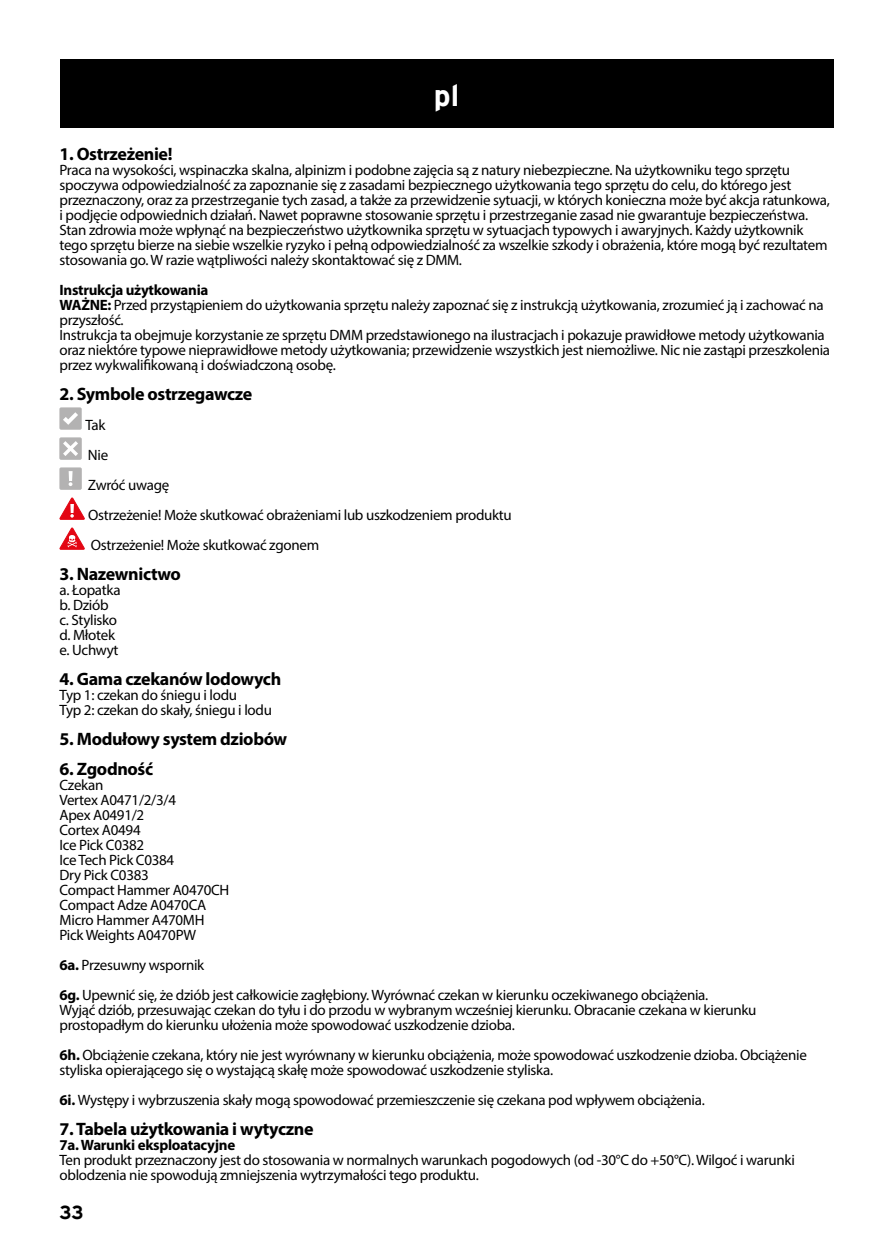
<style>
.page{position:relative;width:893px;height:1259px;background:#fff}
.page>*{position:absolute;margin:0;border:0;box-sizing:border-box;transform-origin:0 0}
.t1{font:700 30px "Interstate";color:#fff}
.t2{font:700 18.9px "Interstate";color:#000}
.t3{font:700 18px "Myriad Pro";letter-spacing:-.02em;color:#000}
.t4{font:15px/15px "Myriad Pro";letter-spacing:-.02em;color:#000}
.t5{font:700 15px "Myriad Pro";letter-spacing:-.02em;color:#000}
.s1{font-weight:700}
</style>
<div class="page">
<div style="left:60px;top:60px;width:773px;height:68px;background:#000"></div>
<div style="left:60px;top:408px;width:21px;height:21px;background:#b3b2b2"></div>
<div style="left:60px;top:407px;width:22px;height:22px;border:1px solid #b3b2b2"></div>
<svg style="left:63px;top:412px;width:15px;height:13px"></svg>
<div style="left:60px;top:438px;width:21px;height:21px;background:#b3b2b2"></div>
<div style="left:60px;top:437px;width:22px;height:22px;border:1px solid #b3b2b2"></div>
<svg style="left:63px;top:441px;width:15px;height:15px"></svg>
<div style="left:60px;top:468px;width:21px;height:21px;background:#b3b2b2"></div>
<div style="left:60px;top:467px;width:22px;height:22px;border:1px solid #b3b2b2"></div>
<svg style="left:69px;top:471px;width:4px;height:10px"></svg>
<svg style="left:69px;top:482px;width:3px;height:4px"></svg>
<svg style="left:60px;top:497px;width:25px;height:22px"></svg>
<svg style="left:60px;top:527px;width:25px;height:22px"></svg>
<h1 class="t1" style="left:434px;top:78px;width:27px">pl</h1>
<p class="t3" style="left:60px;top:142px;width:115px">1. Ostrzeżenie!</p>
<p class="t4" style="left:60px;top:162px;width:772px">Praca na wysokości, wspinaczka skalna, alpinizm i podobne zajęcia są z natury niebezpieczne. Na użytkowniku tego sprzętu spoczywa odpowiedzialność za zapoznanie się z zasadami bezpiecznego użytkowania tego sprzętu do celu, do którego jest przeznaczony, oraz za przestrzeganie tych zasad, a także za przewidzenie sytuacji, w których konieczna może być akcja ratunkowa, i podjęcie odpowiednich działań. Nawet poprawne stosowanie sprzętu i przestrzeganie zasad nie gwarantuje bezpieczeństwa.<br>Stan zdrowia może wpłynąć na bezpieczeństwo użytkownika sprzętu w sytuacjach typowych i awaryjnych. Każdy użytkownik tego sprzętu bierze na siebie wszelkie ryzyko i pełną odpowiedzialność za wszelkie szkody i obrażenia, które mogą być rezultatem stosowania go. W razie wątpliwości należy skontaktować się z DMM.</p>
<p class="t4" style="left:60px;top:282px;width:772px"><span class="s1">Instrukcja użytkowania<br>WAŻNE:</span> Przed przystąpieniem do użytkowania sprzętu należy zapoznać się z instrukcją użytkowania, zrozumieć ją i zachować na przyszłość.<br>Instrukcja ta obejmuje korzystanie ze sprzętu DMM przedstawionego na ilustracjach i pokazuje prawidłowe metody użytkowania oraz niektóre typowe nieprawidłowe metody użytkowania; przewidzenie wszystkich jest niemożliwe. Nic nie zastąpi przeszkolenia przez wykwalifikowaną i doświadczoną osobę.</p>
<p class="t3" style="left:60px;top:382px;width:194px">2. Symbole ostrzegawcze</p>
<p class="t4" style="left:85px;top:409px;width:428px;line-height:30px">Tak<br>Nie<br>Zwróć uwagę<br>Ostrzeżenie! Może skutkować obrażeniami lub uszkodzeniem produktu<br>Ostrzeżenie! Może skutkować zgonem</p>
<p class="t3" style="left:60px;top:562px;width:123px">3. Nazewnictwo</p>
<p class="t4" style="left:60px;top:582px;width:63px">a. Łopatka b. Dziób c. Stylisko d. Młotek e. Uchwyt</p>
<p class="t3" style="left:60px;top:667px;width:223px">4. Gama czekanów lodowych</p>
<p class="t4" style="left:60px;top:687px;width:214px">Typ 1: czekan do śniegu i lodu<br>Typ 2: czekan do skały, śniegu i lodu</p>
<p class="t3" style="left:60px;top:727px;width:229px">5. Modułowy system dziobów</p>
<p class="t3" style="left:60px;top:757px;width:95px">6. Zgodność</p>
<p class="t4" style="left:60px;top:777px;width:171px">Czekan<br>Vertex A0471/2/3/4<br>Apex A0491/2<br>Cortex A0494<br>Ice Pick C0382<br>Ice Tech Pick C0384<br>Dry Pick C0383<br>Compact Hammer A0470CH<br>Compact Adze A0470CA<br>Micro Hammer A470MH<br>Pick Weights A0470PW</p>
<p class="t4" style="left:60px;top:949px;width:650px;line-height:30px"><span class="s1">6a.</span> Przesuwny wspornik<br><span class="s1">6g.</span> Upewnić się, że dziób jest całkowicie zagłębiony. Wyrównać czekan w kierunku oczekiwanego obciążenia.</p>
<p class="t4" style="left:60px;top:1002px;width:698px">Wyjąć dziób, przesuwając czekan do tyłu i do przodu w wybranym wcześniej kierunku. Obracanie czekana w kierunku prostopadłym do kierunku ułożenia może spowodować uszkodzenie dzioba.</p>
<p class="t4" style="left:60px;top:1047px;width:749px"><span class="s1">6h.</span> Obciążenie czekana, który nie jest wyrównany w kierunku obciążenia, może spowodować uszkodzenie dzioba. Obciążenie styliska opierającego się o wystającą skałę może spowodować uszkodzenie styliska.</p>
<p class="t4" style="left:60px;top:1092px;width:647px"><span class="s1">6i.</span> Występy i wybrzuszenia skały mogą spowodować przemieszczenie się czekana pod wpływem obciążenia.</p>
<p class="t3" style="left:60px;top:1117px;width:255px">7. Tabela użytkowania i wytyczne</p>
<p class="t5" style="left:60px;top:1135px;width:177px">7a. Warunki eksploatacyjne</p>
<p class="t4" style="left:60px;top:1152px;width:737px">Ten produkt przeznaczony jest do stosowania w normalnych warunkach pogodowych (od -30°C do +50°C). Wilgoć i warunki oblodzenia nie spowodują zmniejszenia wytrzymałości tego produktu.</p>
<p class="t2" style="left:60px;top:1201px;width:25px">33</p>
</div>
